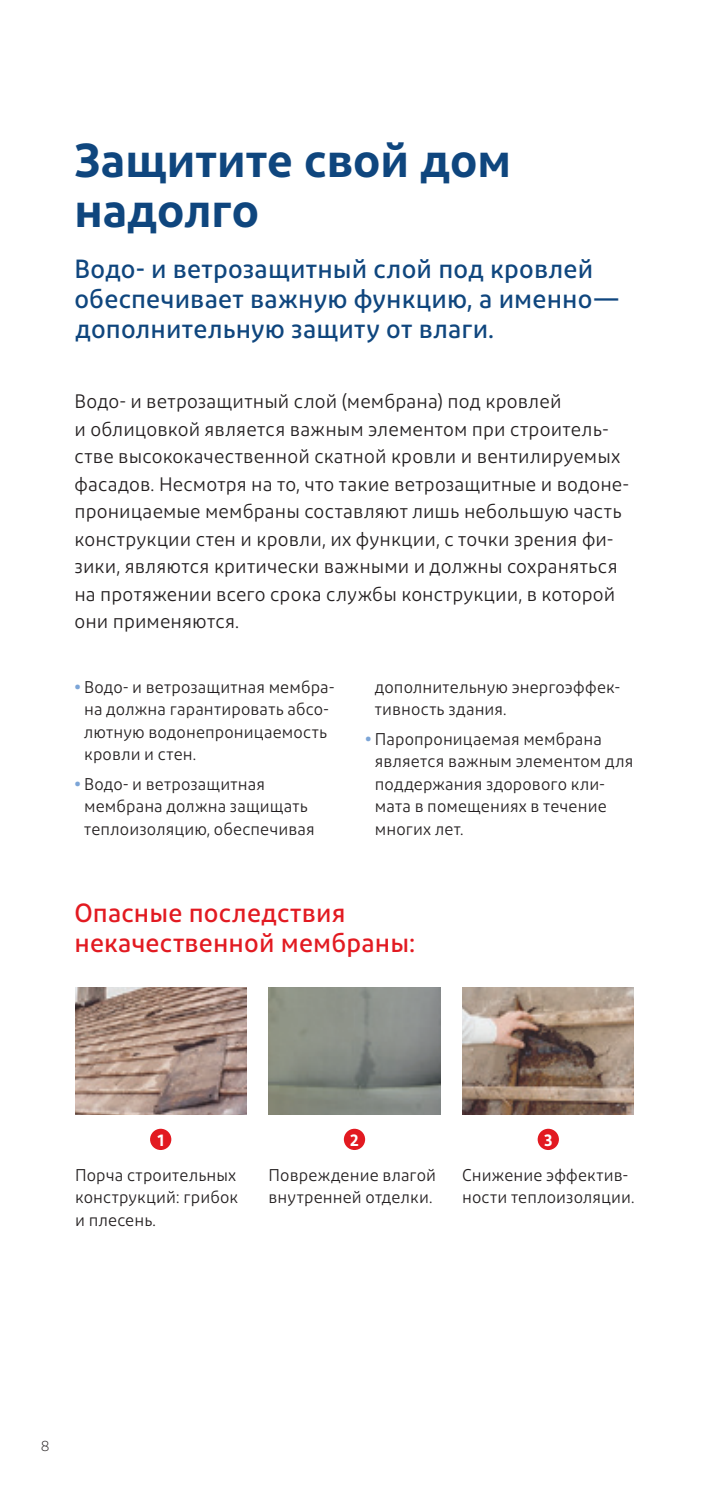
<style>
.page{position:relative;width:709px;height:1489px;background:#fff}
.page>*{position:absolute;margin:0;border:0;box-sizing:border-box;transform-origin:0 0}
.t1{font:600 47.5px/50px "Diodrum Cyrillic";color:#0f467e}
.t2{font:500 26.25px/30px "Diodrum Cyrillic";letter-spacing:.005em;color:#0f467e}
.t3{font:500 26.25px/30px "Diodrum Cyrillic";letter-spacing:.005em;color:#e21a21}
.t4{font:19.5px/27.5px "Diodrum Cyrillic";letter-spacing:.01em;color:#231f20}
.t5{font:17px/22.5px "Diodrum Cyrillic";letter-spacing:.01em;color:#231f20}
.t6{font:600 17px "Diodrum Cyrillic";color:#fff}
.t7{font:300 15px "Diodrum Cyrillic";color:#231f20}
.s1{font-weight:700;color:#7ca5d7}
</style>
<div class="page">
<img style="left:75px;top:987px;width:172px;height:127px">
<img style="left:268px;top:987px;width:172px;height:127px">
<img style="left:462px;top:987px;width:172px;height:127px">
<div style="left:150px;top:1128px;width:21px;height:21px;background:#e21a21;border-radius:50%"></div>
<div style="left:344px;top:1128px;width:21px;height:21px;background:#e21a21;border-radius:50%"></div>
<div style="left:537px;top:1128px;width:22px;height:21px;background:#e21a21;border-radius:50%"></div>
<h1 class="t1" style="left:74px;top:134px;width:438px">Защитите свой дом надолго</h1>
<h2 class="t2" style="left:74px;top:253px;width:546px">Водо- и ветрозащитный слой под кровлей обеспечивает важную функцию, а именно— дополнительную защиту от влаги.</h2>
<p class="t4" style="left:74px;top:387px;width:556px">Водо- и ветрозащитный слой (мембрана) под кровлей<br>и облицовкой является важным элементом при строитель&shy;стве высококачественной скатной кровли и вентилируемых фасадов. Несмотря на то, что такие ветрозащитные и водоне&shy;проницаемые мембраны составляют лишь небольшую часть конструкции стен и кровли, их функции, с точки зрения фи&shy;зики, являются критически важными и должны сохраняться на протяжении всего срока службы конструкции, в которой они применяются.</p>
<p class="t5" style="left:84px;top:675px;width:252px;text-indent:-10px"><span class="s1">•</span> Водо- и ветрозащитная мембра&shy;на должна гарантировать абсо&shy;лютную водонепроницаемость кровли и стен.</p>
<p class="t5" style="left:84px;top:772px;width:232px;text-indent:-10px"><span class="s1">•</span> Водо- и ветрозащитная мембрана должна защищать теплоизоляцию, обеспечивая</p>
<p class="t5" style="left:375px;top:675px;width:247px">дополнительную энергоэффек&shy;тивность здания.</p>
<p class="t5" style="left:375px;top:727px;width:260px;text-indent:-10px"><span class="s1">•</span> Паропроницаемая мембрана является важным элементом для поддержания здорового кли&shy;мата в помещениях в течение многих лет.</p>
<h2 class="t3" style="left:74px;top:897px;width:343px">Опасные последствия некачественной мембраны:</h2>
<p class="t6" style="left:157px;top:1128px;width:8px">1</p>
<p class="t6" style="left:350px;top:1128px;width:10px">2</p>
<p class="t6" style="left:544px;top:1128px;width:10px">3</p>
<p class="t5" style="left:75px;top:1163px;width:165px;text-align:justify">Порча строительных конструкций: грибок и плесень.</p>
<p class="t5" style="left:268px;top:1163px;width:169px">Повреждение влагой внутренней отделки.</p>
<p class="t5" style="left:462px;top:1163px;width:174px">Снижение эффектив&shy;ности теплоизоляции.</p>
<p class="t7" style="left:41px;top:1436px;width:10px">8</p>
</div>
